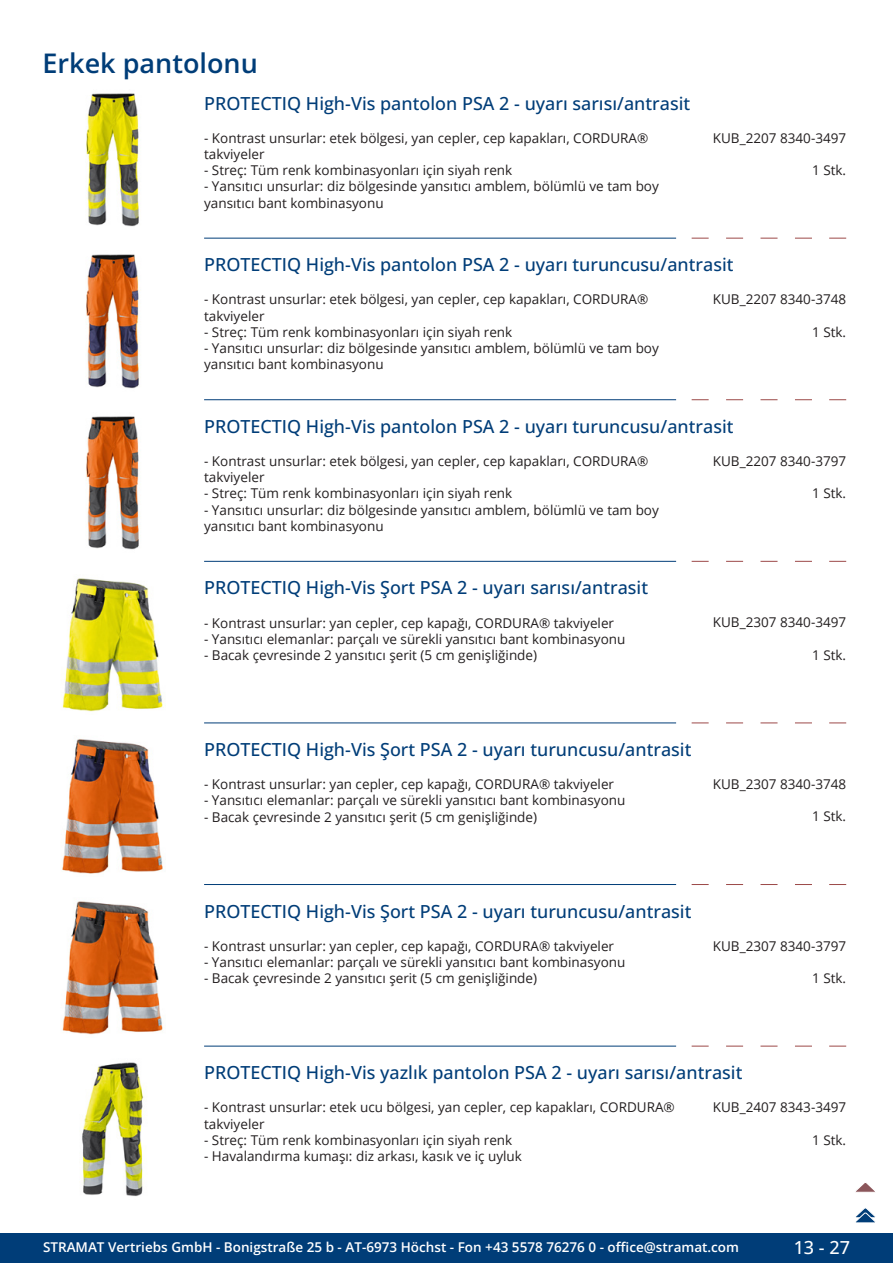
<style>
.page{position:relative;width:893px;height:1263px;background:#fff}
.page>*{position:absolute;margin:0;border:0;box-sizing:border-box;transform-origin:0 0}
.GruppeName{font:600 27px "Open Sans";color:#003d78}
.ArtikelName{font:500 18px "Open Sans";color:#003d78}
.t1{font:500 18px "Open Sans";color:#fff}
.Beschreibung{font:13.5px/16.2px "Open Sans";color:#231f20}
.ArtikelNummer{font:13.5px "Open Sans";color:#231f20}
.t2{font:600 13.5px "Open Sans";color:#fff}
</style>
<div class="page">
<div style="left:0;top:1233px;width:893px;height:30px;background:#003d78"></div>
<img style="left:86px;top:93px;width:53px;height:134px">
<img style="left:86px;top:254px;width:53px;height:135px">
<svg style="left:692px;top:238px;width:17px;height:1px"></svg>
<svg style="left:726px;top:238px;width:17px;height:1px"></svg>
<svg style="left:760px;top:238px;width:17px;height:1px"></svg>
<svg style="left:795px;top:238px;width:17px;height:1px"></svg>
<svg style="left:829px;top:238px;width:17px;height:1px"></svg>
<hr style="left:204px;top:238px;width:472px;height:1px;background:#003d78">
<img style="left:86px;top:416px;width:53px;height:134px">
<svg style="left:692px;top:399px;width:17px;height:1px"></svg>
<svg style="left:726px;top:399px;width:17px;height:1px"></svg>
<svg style="left:760px;top:399px;width:17px;height:1px"></svg>
<svg style="left:795px;top:399px;width:17px;height:1px"></svg>
<svg style="left:829px;top:399px;width:17px;height:1px"></svg>
<hr style="left:204px;top:399px;width:472px;height:1px;background:#003d78">
<img style="left:62px;top:578px;width:102px;height:134px">
<svg style="left:692px;top:561px;width:17px;height:1px"></svg>
<svg style="left:726px;top:561px;width:17px;height:1px"></svg>
<svg style="left:760px;top:561px;width:17px;height:1px"></svg>
<svg style="left:795px;top:561px;width:17px;height:1px"></svg>
<svg style="left:829px;top:561px;width:17px;height:1px"></svg>
<hr style="left:204px;top:561px;width:472px;height:1px;background:#003d78">
<img style="left:62px;top:739px;width:101px;height:135px">
<svg style="left:692px;top:723px;width:17px;height:1px"></svg>
<svg style="left:726px;top:723px;width:17px;height:1px"></svg>
<svg style="left:760px;top:723px;width:17px;height:1px"></svg>
<svg style="left:795px;top:723px;width:17px;height:1px"></svg>
<svg style="left:829px;top:723px;width:17px;height:1px"></svg>
<hr style="left:204px;top:723px;width:472px;height:1px;background:#003d78">
<img style="left:62px;top:901px;width:104px;height:134px">
<svg style="left:692px;top:884px;width:17px;height:1px"></svg>
<svg style="left:726px;top:884px;width:17px;height:1px"></svg>
<svg style="left:760px;top:884px;width:17px;height:1px"></svg>
<svg style="left:795px;top:884px;width:17px;height:1px"></svg>
<svg style="left:829px;top:884px;width:17px;height:1px"></svg>
<hr style="left:204px;top:884px;width:472px;height:1px;background:#003d78">
<img style="left:82px;top:1062px;width:62px;height:135px">
<svg style="left:692px;top:1046px;width:17px;height:1px"></svg>
<svg style="left:726px;top:1046px;width:17px;height:1px"></svg>
<svg style="left:760px;top:1046px;width:17px;height:1px"></svg>
<svg style="left:795px;top:1046px;width:17px;height:1px"></svg>
<svg style="left:829px;top:1046px;width:17px;height:1px"></svg>
<hr style="left:204px;top:1046px;width:472px;height:1px;background:#003d78">
<svg style="left:856px;top:1183px;width:19px;height:9px"></svg>
<svg style="left:855px;top:1208px;width:21px;height:15px"></svg>
<p class="GruppeName" style="left:43px;top:44px;width:217px">Erkek pantolonu</p>
<p class="ArtikelName" style="left:204px;top:91px;width:488px">PROTECTIQ High-Vis pantolon PSA 2 - uyarı sarısı/antrasit</p>
<p class="Beschreibung" style="left:204px;top:129px;width:446px">- Kontrast unsurlar: etek bölgesi, yan cepler, cep kapakları, CORDURA® takviyeler</p>
<p class="Beschreibung" style="left:204px;top:162px;width:310px">- Streç: Tüm renk kombinasyonları için siyah renk</p>
<p class="Beschreibung" style="left:204px;top:178px;width:456px">- Yansıtıcı unsurlar: diz bölgesinde yansıtıcı amblem, bölümlü ve tam boy yansıtıcı bant kombinasyonu</p>
<p class="ArtikelNummer" style="left:713px;top:128px;width:135px">KUB_2207 8340-3497</p>
<p class="ArtikelNummer" style="left:812px;top:161px;width:36px">1 Stk.</p>
<p class="ArtikelName" style="left:204px;top:252px;width:531px">PROTECTIQ High-Vis pantolon PSA 2 - uyarı turuncusu/antrasit</p>
<p class="Beschreibung" style="left:204px;top:291px;width:446px">- Kontrast unsurlar: etek bölgesi, yan cepler, cep kapakları, CORDURA® takviyeler</p>
<p class="Beschreibung" style="left:204px;top:323px;width:310px">- Streç: Tüm renk kombinasyonları için siyah renk</p>
<p class="Beschreibung" style="left:204px;top:340px;width:456px">- Yansıtıcı unsurlar: diz bölgesinde yansıtıcı amblem, bölümlü ve tam boy yansıtıcı bant kombinasyonu</p>
<p class="ArtikelNummer" style="left:713px;top:290px;width:135px">KUB_2207 8340-3748</p>
<p class="ArtikelNummer" style="left:812px;top:322px;width:36px">1 Stk.</p>
<p class="ArtikelName" style="left:204px;top:414px;width:531px">PROTECTIQ High-Vis pantolon PSA 2 - uyarı turuncusu/antrasit</p>
<p class="Beschreibung" style="left:204px;top:453px;width:446px">- Kontrast unsurlar: etek bölgesi, yan cepler, cep kapakları, CORDURA® takviyeler</p>
<p class="Beschreibung" style="left:204px;top:485px;width:310px">- Streç: Tüm renk kombinasyonları için siyah renk</p>
<p class="Beschreibung" style="left:204px;top:501px;width:456px">- Yansıtıcı unsurlar: diz bölgesinde yansıtıcı amblem, bölümlü ve tam boy yansıtıcı bant kombinasyonu</p>
<p class="ArtikelNummer" style="left:713px;top:452px;width:135px">KUB_2207 8340-3797</p>
<p class="ArtikelNummer" style="left:812px;top:484px;width:36px">1 Stk.</p>
<p class="ArtikelName" style="left:204px;top:575px;width:446px">PROTECTIQ High-Vis Şort PSA 2 - uyarı sarısı/antrasit</p>
<p class="Beschreibung" style="left:204px;top:614px;width:412px">- Kontrast unsurlar: yan cepler, cep kapağı, CORDURA® takviyeler</p>
<p class="Beschreibung" style="left:204px;top:630px;width:423px">- Yansıtıcı elemanlar: parçalı ve sürekli yansıtıcı bant kombinasyonu</p>
<p class="Beschreibung" style="left:204px;top:647px;width:335px">- Bacak çevresinde 2 yansıtıcı şerit (5 cm genişliğinde)</p>
<p class="ArtikelNummer" style="left:713px;top:613px;width:135px">KUB_2307 8340-3497</p>
<p class="ArtikelNummer" style="left:812px;top:646px;width:36px">1 Stk.</p>
<p class="ArtikelName" style="left:204px;top:737px;width:489px">PROTECTIQ High-Vis Şort PSA 2 - uyarı turuncusu/antrasit</p>
<p class="Beschreibung" style="left:204px;top:776px;width:412px">- Kontrast unsurlar: yan cepler, cep kapağı, CORDURA® takviyeler</p>
<p class="Beschreibung" style="left:204px;top:792px;width:423px">- Yansıtıcı elemanlar: parçalı ve sürekli yansıtıcı bant kombinasyonu</p>
<p class="Beschreibung" style="left:204px;top:808px;width:335px">- Bacak çevresinde 2 yansıtıcı şerit (5 cm genişliğinde)</p>
<p class="ArtikelNummer" style="left:713px;top:775px;width:135px">KUB_2307 8340-3748</p>
<p class="ArtikelNummer" style="left:812px;top:807px;width:36px">1 Stk.</p>
<p class="ArtikelName" style="left:204px;top:899px;width:489px">PROTECTIQ High-Vis Şort PSA 2 - uyarı turuncusu/antrasit</p>
<p class="Beschreibung" style="left:204px;top:937px;width:412px">- Kontrast unsurlar: yan cepler, cep kapağı, CORDURA® takviyeler</p>
<p class="Beschreibung" style="left:204px;top:953px;width:423px">- Yansıtıcı elemanlar: parçalı ve sürekli yansıtıcı bant kombinasyonu</p>
<p class="Beschreibung" style="left:204px;top:970px;width:335px">- Bacak çevresinde 2 yansıtıcı şerit (5 cm genişliğinde)</p>
<p class="ArtikelNummer" style="left:713px;top:936px;width:135px">KUB_2307 8340-3797</p>
<p class="ArtikelNummer" style="left:812px;top:969px;width:36px">1 Stk.</p>
<p class="ArtikelName" style="left:204px;top:1060px;width:540px">PROTECTIQ High-Vis yazlık pantolon PSA 2 - uyarı sarısı/antrasit</p>
<p class="Beschreibung" style="left:204px;top:1099px;width:472px">- Kontrast unsurlar: etek ucu bölgesi, yan cepler, cep kapakları, CORDURA® takviyeler</p>
<p class="Beschreibung" style="left:204px;top:1131px;width:310px">- Streç: Tüm renk kombinasyonları için siyah renk</p>
<p class="Beschreibung" style="left:204px;top:1147px;width:319px">- Havalandırma kumaşı: diz arkası, kasık ve iç uyluk</p>
<p class="ArtikelNummer" style="left:713px;top:1098px;width:135px">KUB_2407 8343-3497</p>
<p class="ArtikelNummer" style="left:812px;top:1130px;width:36px">1 Stk.</p>
<p class="t2" style="left:43px;top:1238px;width:698px">STRAMAT Vertriebs GmbH - Bonigstraße 25 b - AT-6973 Höchst - Fon +43 5578 76276 0 - office@stramat.com</p>
<h2 class="t1" style="left:794px;top:1234px;width:58px">13 - 27</h2>
</div>
